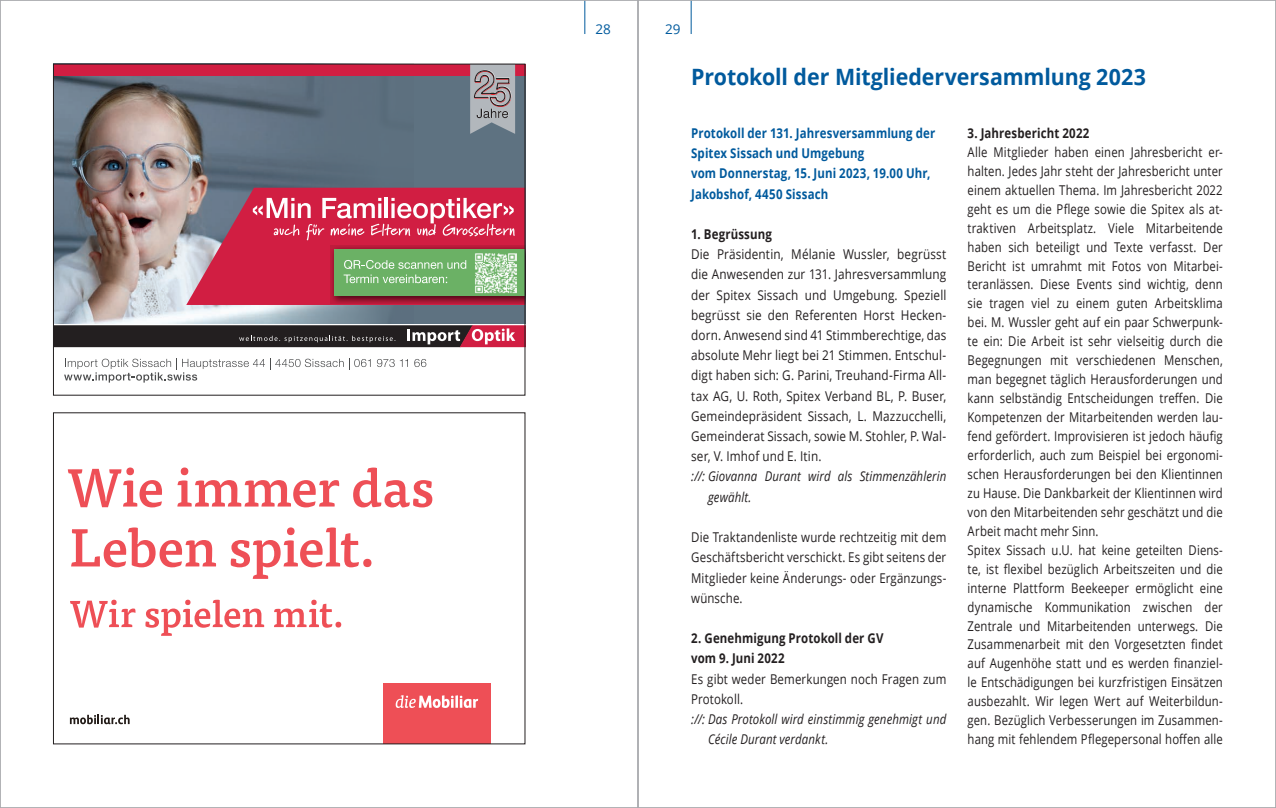
<style>
.page{position:relative;width:1276px;height:808px;background:#fff}
.page>*{position:absolute;margin:0;border:0;box-sizing:border-box;transform-origin:0 0}
.t1{font:700 22.5px "Open Sans";letter-spacing:-.005em;color:#015a9d;scale:.95 1}
.t2{font:13.5px/18.9px "Open Sans";letter-spacing:.01em;color:#231f20;scale:.84 1}
.t3{font:13.5px/20.2px "Open Sans";letter-spacing:.01em;color:#231f20;text-align:justify;scale:.87 1}
.t4{font:13.5px/20.2px "Open Sans";letter-spacing:.01em;color:#231f20;text-align:justify;scale:.85 1}
.t5{font:700 13.5px/20.2px "Open Sans";letter-spacing:.01em;color:#015a9d;scale:.85 1}
.t6{font:italic 13.5px/20.2px "Open Sans";letter-spacing:.01em;color:#231f20;scale:.85 1}
.t7{font:700 13.5px/20.2px "Open Sans";letter-spacing:.01em;color:#231f20;scale:.85 1}
.t8{font:13.5px "Open Sans";color:#015a9d}
</style>
<div class="page">
<hr style="left:584px;top:0;width:1px;height:34px;background:#015a9d">
<hr style="left:691px;top:0;width:1px;height:34px;background:#015a9d">
<svg style="left:70px;top:715px;width:60px;height:9px"></svg>
<svg style="left:68px;top:467px;width:94px;height:40px"></svg>
<svg style="left:177px;top:467px;width:162px;height:40px"></svg>
<svg style="left:353px;top:467px;width:79px;height:40px"></svg>
<svg style="left:71px;top:527px;width:145px;height:40px"></svg>
<svg style="left:231px;top:527px;width:128px;height:52px"></svg>
<div style="left:363px;top:559px;width:8px;height:8px;background:#ee4f56;border-radius:50%"></div>
<svg style="left:70px;top:600px;width:65px;height:27px"></svg>
<svg style="left:145px;top:600px;width:119px;height:36px"></svg>
<svg style="left:274px;top:600px;width:67px;height:28px"></svg>
<div style="left:383px;top:683px;width:107px;height:61px;background:#ee4f56"></div>
<svg style="left:396px;top:695px;width:82px;height:13px"></svg>
<div style="left:53px;top:64px;width:472px;height:270px;background:#5e7281"></div>
<img style="left:55px;top:76px;width:358px;height:248px">
<svg style="left:186px;top:188px;width:337px;height:117px;background:#b85d65"></svg>
<div style="left:53px;top:64px;width:472px;height:12px;background:#d11e42"></div>
<svg style="left:55px;top:324px;width:468px;height:24px"></svg>
<svg style="left:55px;top:325px;width:468px;height:22px;background:#453135"></svg>
<svg style="left:377px;top:359px;width:31px;height:8px"></svg>
<svg style="left:414px;top:359px;width:12px;height:8px"></svg>
<svg style="left:64px;top:358px;width:307px;height:25px"></svg>
<svg style="left:470px;top:66px;width:45px;height:68px;background:#9e9ca2"></svg>
<div style="left:53px;top:64px;width:472px;height:331px;border:1px solid #231f20"></div>
<p class="t8" style="left:595px;top:20px;width:17px">28</p>
<p class="t8" style="left:665px;top:20px;width:17px">29</p>
<h1 class="t1" style="left:691px;top:61px;width:480px">Protokoll der Mitgliederversammlung 2023</h1>
<p class="t5" style="left:691px;top:123px;width:289px">Protokoll der 131. Jahresversammlung der Spitex Sissach und Umgebung<br>vom Donnerstag, 15. Juni 2023, 19.00 Uhr, Jakobshof, 4450 Sissach</p>
<p class="t7" style="left:691px;top:224px;width:97px">1. Begrüssung</p>
<p class="t3" style="left:691px;top:244px;width:295px">Die Präsidentin, Mélanie Wussler, begrüsst die Anwesenden zur 131. Jahresversammlung der Spitex Sissach und Umgebung. Speziell begrüsst sie den Referenten Horst Hecken&shy;dorn. Anwesend sind 41 Stimmberechtige, das absolute Mehr liegt bei 21 Stimmen. Entschul&shy;digt haben sich: G. Parini, Treuhand-Firma All&shy;tax AG, U. Roth, Spitex Verband BL, P. Buser, Gemeindepräsident Sissach, L. Mazzucchelli, Gemeinderat Sissach, sowie M. Stohler, P. Wal&shy;ser, V. Imhof und E. Itin.</p>
<p class="t6" style="left:708px;top:466px;width:282px;text-indent:-17px">://: Giovanna Durant wird als Stimmenzählerin gewählt.</p>
<p class="t4" style="left:691px;top:527px;width:302px">Die Traktandenliste wurde rechtzeitig mit dem Geschäftsbericht verschickt. Es gibt seitens der Mitglieder keine Änderungs- oder Ergänzungs&shy;wünsche.</p>
<p class="t7" style="left:691px;top:628px;width:228px">2. Genehmigung Protokoll der GV vom 9. Juni 2022</p>
<p class="t4" style="left:691px;top:668px;width:302px">Es gibt weder Bemerkungen noch Fragen zum<br>Protokoll.</p>
<p class="t6" style="left:708px;top:709px;width:282px;text-indent:-17px">://: Das Protokoll wird einstimmig genehmigt und<br>Cécile Durant verdankt.</p>
<p class="t7" style="left:967px;top:123px;width:145px">3. Jahresbericht 2022</p>
<p class="t2" style="left:967px;top:142px;width:305px">Alle Mitglieder haben einen Jahresbericht er&shy;halten. Jedes Jahr steht der Jahresbericht unter einem aktuellen Thema. Im Jahresbericht 2022 geht es um die Pflege sowie die Spitex als at&shy;traktiven Arbeitsplatz. Viele Mitarbeitende haben sich beteiligt und Texte verfasst. Der Bericht ist umrahmt mit Fotos von Mitarbei&shy;teranlässen. Diese Events sind wichtig, denn sie tragen viel zu einem guten Arbeitsklima bei. M. Wussler geht auf ein paar Schwerpunk&shy;te ein: Die Arbeit ist sehr vielseitig durch die Begegnungen mit verschiedenen Menschen, man begegnet täglich Herausforderungen und kann selbständig Entscheidungen treffen. Die Kompetenzen der Mitarbeitenden werden lau&shy;fend gefördert. Improvisieren ist jedoch häufig erforderlich, auch zum Beispiel bei ergonomi&shy;schen Herausforderungen bei den Klientinnen zu Hause. Die Dankbarkeit der Klientinnen wird von den Mitarbeitenden sehr geschätzt und die Arbeit macht mehr Sinn.<br>Spitex Sissach u.U. hat keine geteilten Diens&shy;te, ist flexibel bezüglich Arbeitszeiten und die interne Plattform Beekeeper ermöglicht eine dynamische Kommunikation zwischen der Zentrale und Mitarbeitenden unterwegs. Die Zusammenarbeit mit den Vorgesetzten findet auf Augenhöhe statt und es werden finanziel&shy;le Entschädigungen bei kurzfristigen Einsätzen ausbezahlt. Wir legen Wert auf Weiterbildun&shy;gen. Bezüglich Verbesserungen im Zusammen&shy;hang mit fehlendem Pflegepersonal hoffen alle</p>
</div>
